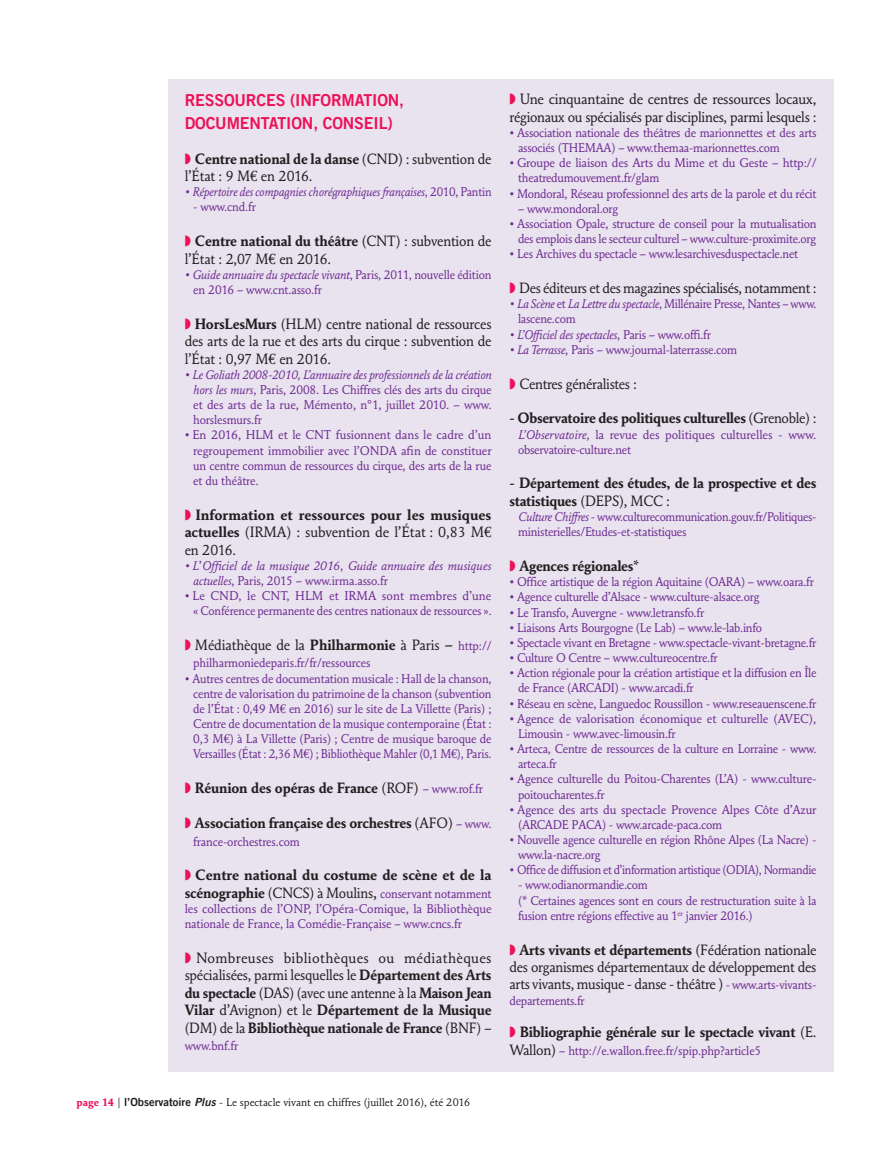
<style>
.page{position:relative;width:893px;height:1149px;background:#fff}
.page>*{position:absolute;margin:0;border:0;box-sizing:border-box;transform-origin:0 0}
.t1{font:16.5px/22.5px "Trade Gothic Bold Two";letter-spacing:-.01em;color:#ed1156}
.t2{font:15px/17.4px "Maxime";letter-spacing:-.02em;color:#231f20}
.t3{font:700 15px/17.4px "Maxime";letter-spacing:-.02em;color:#231f20;text-align:justify}
.t4{font:12.75px/15.1px "Maxime";letter-spacing:-.02em;color:#6e2c91}
.t5{font:12.75px/15.1px "Maxime";letter-spacing:-.02em;color:#6e2c91;scale:.96 1}
.t6{font:italic 12.75px/15.1px "Maxime";letter-spacing:-.015em;color:#6e2c91}
.t7{font:11.25px "Maxime";color:#231f20}
.s1{color:#ed1156}
.s2{font-weight:700}
.s3{font-family:"Euro Serif"}
.s4{font-style:normal}
.s5{font-style:italic}
.s6{font-weight:400}
.s7{font-family:"Euro Serif";font-weight:400}
.s8{font-size:16.5px}
.s9{font-size:12.75px;color:#6e2c91}
.s10{font-weight:400;font-size:12.75px;color:#6e2c91}
.s11{font-weight:700;font-size:15px;color:#231f20}
.s12{font-size:15px;color:#231f20}
.s13{font-size:16.5px;color:#231f20}
.s14{font-weight:700;color:#ed1156}
.s15{font-family:"Trade Gothic Bold Two"}
.s16{font-family:"Trade Gothic Bold Two";font-style:italic}
</style>
<div class="page">
<div style="left:168px;top:79px;width:665px;height:992px;background:#e9e2ef"></div>
<p class="t1" style="left:185px;top:89px;width:221px">RESSOURCES (INFORMATION,<br>DOCUMENTATION, CONSEIL)</p>
<p class="t2" style="left:185px;top:151px;width:308px"><span class="s1">◗</span> <span class="s2">Centre national de la danse</span> (CND) : subvention de l’État : 9 M<span class="s3">€</span> en 2016.</p>
<p class="t6" style="left:185px;top:186px;width:308px">• Répertoire des compagnies chorégraphiques françaises<span class="s4">, 2010, Pantin</span></p>
<p class="t4" style="left:193px;top:201px;width:64px">- www.cnd.fr</p>
<p class="t2" style="left:185px;top:234px;width:308px"><span class="s1">◗</span> <span class="s2">Centre national du théâtre</span> (CNT) : subvention de l’État : 2,07 M<span class="s3">€</span> en 2016.</p>
<p class="t4" style="left:193px;top:268px;width:300px;text-indent:-9px"><span class="s5">• Guide annuaire du spectacle vivant</span>, Paris, 2011, nouvelle édition en 2016 – www.cnt.asso.fr</p>
<p class="t2" style="left:185px;top:316px;width:308px;text-align:justify"><span class="s1">◗</span> <span class="s2">HorsLesMurs</span> (HLM) centre national de ressources des arts de la rue et des arts du cirque : subvention de l’État : 0,97 M<span class="s3">€</span> en 2016.</p>
<p class="t4" style="left:193px;top:368px;width:300px;text-align:justify;text-indent:-9px"><span class="s5">• Le Goliath 2008-2010, L’annuaire des professionnels de la création hors les murs</span>, Paris, 2008. Les Chiffres clés des arts du cirque et des arts de la rue, Mémento, n°1, juillet 2010. – www. horslesmurs.fr</p>
<p class="t4" style="left:193px;top:428px;width:300px;text-align:justify;text-indent:-9px">• En 2016, HLM et le CNT fusionnent dans le cadre d’un regroupement immobilier avec l’ONDA afin de constituer un centre commun de ressources du cirque, des arts de la rue et du théâtre.</p>
<p class="t3" style="left:185px;top:507px;width:308px"><span class="s1">◗</span> Information et ressources pour les musiques actuelles <span class="s6">(IRMA) : subvention de l’État : 0,83 M</span><span class="s7">€ </span><span class="s6">en 2016.</span></p>
<p class="t6" style="left:193px;top:559px;width:300px;text-indent:-9px">• L<span class="s4">’</span>Officiel de la musique 2016<span class="s4">,</span> Guide annuaire des musiques actuelles<span class="s4">, Paris, 2015 – www.irma.asso.fr</span></p>
<p class="t4" style="left:185px;top:589px;width:309px;text-align:right">• Le CND, le CNT, HLM et IRMA sont membres d’une « Conférence permanente des centres nationaux de ressources ».</p>
<p class="t2" style="left:185px;top:637px;width:308px"><span class="s1">◗</span> Médiathèque de la <span class="s2">Philharmonie</span> à Paris <span class="s8">–</span> <span class="s9">http://</span></p>
<p class="t4" style="left:193px;top:656px;width:179px">philharmoniedeparis.fr/fr/ressources</p>
<p class="t4" style="left:193px;top:671px;width:300px;text-align:justify;text-indent:-9px">• Autres centres de documentation musicale : Hall de la chanson, centre de valorisation du patrimoine de la chanson (subvention de l’État : 0,49 M<span class="s3">€</span> en 2016) sur le site de La Villette (Paris) ; Centre de documentation de la musique contemporaine (État :<br>0,3 M<span class="s3">€</span>) à La Villette (Paris) ; Centre de musique baroque de Versailles (État : 2,36 M<span class="s3">€</span>) ; Bibliothèque Mahler (0,1 M<span class="s3">€</span>), Paris.</p>
<p class="t3" style="left:185px;top:780px;width:300px"><span class="s1">◗</span> Réunion des opéras de France <span class="s6">(ROF)</span> <span class="s10">– www.rof.fr</span></p>
<p class="t3" style="left:185px;top:815px;width:308px"><span class="s1">◗</span> Association française des orchestres <span class="s6">(AFO)</span> <span class="s10">– www.</span></p>
<p class="t4" style="left:193px;top:834px;width:108px">france-orchestres.com</p>
<p class="t3" style="left:185px;top:867px;width:308px"><span class="s1">◗</span> Centre national du costume de scène et de la</p>
<p class="t5" style="left:185px;top:886px;width:321px;text-align:justify"><span class="s11">scénographie</span> <span class="s12">(CNCS) à Moulins</span><span class="s13">,</span> conservant notamment les collections de l’ONP, l’Opéra-Comique, la Bibliothèque nationale de France, la Comédie-Française – www.cncs.fr</p>
<p class="t2" style="left:185px;top:950px;width:308px;text-align:justify"><span class="s1">◗</span> Nombreuses bibliothèques ou médiathèques spécialisées, parmi lesquelles le <span class="s2">Département des Arts du spectacle</span> (DAS) (avec une antenne à la <span class="s2">Maison Jean Vilar</span> d’Avignon) et le <span class="s2">Département de la Musique </span>(DM) de la <span class="s2">Bibliothèque nationale de France</span> (BNF) –</p>
<p class="t4" style="left:185px;top:1038px;width:55px">www.bnf.fr</p>
<p class="t7" style="left:77px;top:1097px;width:395px"><span class="s14">page 14</span> | <span class="s15">l’Observatoire</span> <span class="s16">Plus</span> - Le spectacle vivant en chiffres (juillet 2016), été 2016</p>
<p class="t2" style="left:510px;top:92px;width:308px"><span class="s1">◗</span> Une cinquantaine de centres de ressources locaux, régionaux ou spécialisés par disciplines, parmi lesquels :</p>
<p class="t4" style="left:518px;top:126px;width:300px;text-indent:-9px">• Association nationale des théâtres de marionnettes et des arts associés (THEMAA) – www.themaa-marionnettes.com</p>
<p class="t4" style="left:518px;top:156px;width:300px;text-indent:-9px">• Groupe de liaison des Arts du Mime et du Geste – http:// theatredumouvement.fr/glam</p>
<p class="t4" style="left:510px;top:187px;width:308px">• Mondoral, Réseau professionnel des arts de la parole et du récit</p>
<p class="t4" style="left:518px;top:202px;width:102px">– www.mondoral.org</p>
<p class="t4" style="left:510px;top:217px;width:309px;text-align:right">• Association Opale, structure de conseil pour la mutualisation des emplois dans le secteur culturel – www.culture-proximite.org</p>
<p class="t4" style="left:510px;top:247px;width:290px">• Les Archives du spectacle – www.lesarchivesduspectacle.net</p>
<p class="t2" style="left:510px;top:280px;width:308px"><span class="s1">◗</span> Des éditeurs et des magazines spécialisés, notamment :</p>
<p class="t5" style="left:518px;top:297px;width:312px;text-indent:-9px"><span class="s5">• La Scène</span> et <span class="s5">La Lettre du spectacle</span>, Millénaire Presse, Nantes – www. lascene.com</p>
<p class="t6" style="left:510px;top:328px;width:203px">• L’Officiel des spectacles<span class="s4">, Paris – www.offi.fr</span></p>
<p class="t4" style="left:510px;top:343px;width:229px"><span class="s5">• La Terrasse</span>, Paris – www.journal-laterrasse.com</p>
<p class="t2" style="left:510px;top:376px;width:129px"><span class="s1">◗</span> Centres généralistes :</p>
<p class="t3" style="left:510px;top:410px;width:308px">- Observatoire des politiques culturelles <span class="s6">(Grenoble) :</span></p>
<p class="t4" style="left:518px;top:427px;width:300px"><span class="s5">L’Observatoire</span>, la revue des politiques culturelles - www. observatoire-culture.net</p>
<p class="t3" style="left:510px;top:476px;width:308px">- Département des études, de la prospective et des statistiques <span class="s6">(DEPS), MCC :</span></p>
<p class="t5" style="left:518px;top:510px;width:312px"><span class="s5">Culture Chiffres</span> - www.culturecommunication.gouv.fr/Politiques&shy;ministerielles/Etudes-et-statistiques</p>
<p class="t3" style="left:510px;top:558px;width:131px"><span class="s1">◗</span> Agences régionales<span class="s6">*</span></p>
<p class="t4" style="left:510px;top:575px;width:306px">• Office artistique de la région Aquitaine (OARA) – www.oara.fr</p>
<p class="t4" style="left:510px;top:590px;width:251px">• Agence culturelle d’Alsace - www.culture-alsace.org</p>
<p class="t4" style="left:510px;top:605px;width:196px">• Le Transfo, Auvergne - www.letransfo.fr</p>
<p class="t4" style="left:510px;top:621px;width:254px">• Liaisons Arts Bourgogne (Le Lab) – www.le-lab.info</p>
<p class="t4" style="left:510px;top:636px;width:308px">• Spectacle vivant en Bretagne - www.spectacle-vivant-bretagne.fr</p>
<p class="t4" style="left:510px;top:651px;width:210px">• Culture O Centre – www.cultureocentre.fr</p>
<p class="t4" style="left:518px;top:666px;width:300px;text-indent:-9px">• Action régionale pour la création artistique et la diffusion en Île de France (ARCADI) - www.arcadi.fr</p>
<p class="t4" style="left:510px;top:696px;width:308px">• Réseau en scène, Languedoc Roussillon - www.reseauenscene.fr</p>
<p class="t4" style="left:518px;top:711px;width:300px;text-indent:-9px">• Agence de valorisation économique et culturelle (AVEC),<br>Limousin - www.avec-limousin.fr</p>
<p class="t4" style="left:518px;top:742px;width:300px;text-indent:-9px">• Arteca, Centre de ressources de la culture en Lorraine - www. arteca.fr</p>
<p class="t4" style="left:518px;top:772px;width:300px;text-indent:-9px">• Agence culturelle du Poitou-Charentes (L’A) - www.culture&shy;poitoucharentes.fr</p>
<p class="t4" style="left:518px;top:802px;width:300px;text-indent:-9px">• Agence des arts du spectacle Provence Alpes Côte d’Azur (ARCADE PACA) - www.arcade-paca.com</p>
<p class="t4" style="left:518px;top:833px;width:300px;text-indent:-9px">• Nouvelle agence culturelle en région Rhône Alpes (La Nacre) - www.la-nacre.org</p>
<p class="t4" style="left:510px;top:863px;width:308px">• Office de diffusion et d’information artistique (ODIA), Normandie</p>
<p class="t4" style="left:518px;top:878px;width:300px">- www.odianormandie.com<br>(* Certaines agences sont en cours de restructuration suite à la fusion entre régions effective au 1<sup>er</sup> janvier 2016.)</p>
<p class="t2" style="left:510px;top:942px;width:308px;text-align:justify"><span class="s1">◗</span> <span class="s2">Arts vivants et départements</span> (Fédération nationale des organismes départementaux de développement des arts vivants, musique - danse - théâtre ) <span class="s9">- www.arts-vivants-</span></p>
<p class="t4" style="left:510px;top:993px;width:77px">departements.fr</p>
<p class="t3" style="left:510px;top:1024px;width:308px"><span class="s1">◗</span> Bibliographie générale sur le spectacle vivant <span class="s6">(E.</span></p>
<p class="t4" style="left:510px;top:1043px;width:253px"><span class="s12">Wallon)</span> – http://e.wallon.free.fr/spip.php?article5</p>
</div>
